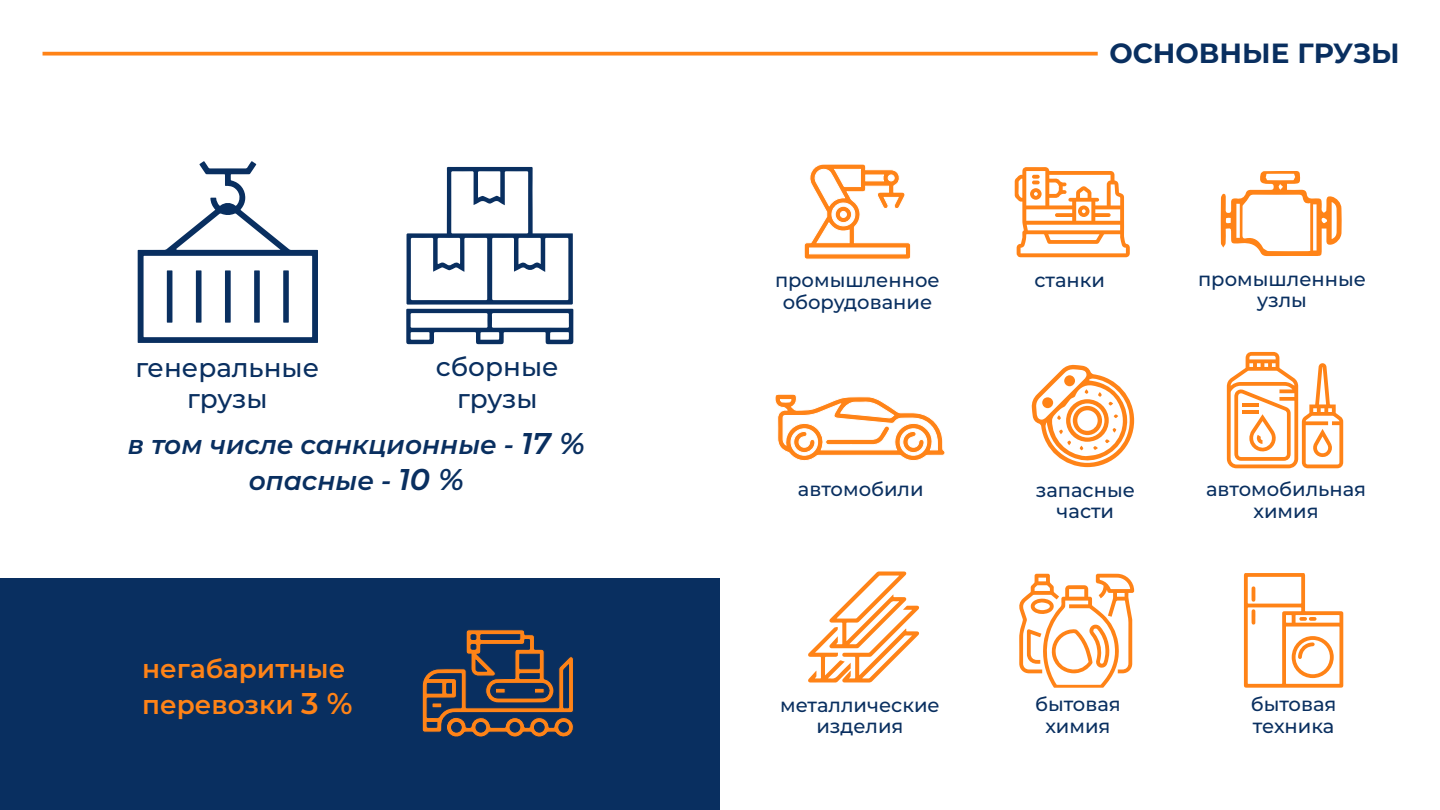
<style>
.page{position:relative;width:1440px;height:810px;background:#fff}
.page>*{position:absolute;margin:0;border:0;box-sizing:border-box;transform-origin:0 0}
.t1{font:100 27.75px "Montserrat";color:#092f60}
.t2{font:italic 600 26.25px/36px "Montserrat";color:#092f60;text-align:center}
.t3{font:100 26.25px/31.5px "Montserrat";color:#092f60;text-align:center}
.t4{font:100 26.25px/36px "Montserrat";color:#ff8317}
.t5{font:100 19.5px/21.8px "Montserrat";color:#092f60;text-align:center}
.s1{font-size:30px}
</style>
<div class="page">
<div style="left:0;top:579px;width:720px;height:231px;background:#092f60"></div>
<svg style="left:43px;top:52px;width:1055px;height:4px;fill:#ff8317"></svg>
<svg style="left:138px;top:161px;width:180px;height:182px"></svg>
<div style="left:167px;top:270px;width:5px;height:53px;background:#092f60"></div>
<div style="left:196px;top:270px;width:6px;height:53px;background:#092f60"></div>
<div style="left:225px;top:270px;width:6px;height:53px;background:#092f60"></div>
<div style="left:254px;top:270px;width:6px;height:53px;background:#092f60"></div>
<div style="left:283px;top:270px;width:6px;height:53px;background:#092f60"></div>
<svg style="left:406px;top:167px;width:167px;height:177px"></svg>
<svg style="left:1019px;top:574px;width:115px;height:114px"></svg>
<svg style="left:775px;top:394px;width:170px;height:67px"></svg>
<svg style="left:1221px;top:171px;width:121px;height:85px"></svg>
<svg style="left:1031px;top:365px;width:103px;height:102px"></svg>
<svg style="left:808px;top:571px;width:111px;height:112px"></svg>
<svg style="left:1015px;top:167px;width:115px;height:90px"></svg>
<svg style="left:1227px;top:352px;width:116px;height:116px"></svg>
<svg style="left:804px;top:164px;width:107px;height:96px"></svg>
<svg style="left:422px;top:629px;width:152px;height:108px"></svg>
<svg style="left:1244px;top:573px;width:99px;height:115px"></svg>
<h2 class="t3" style="left:135px;top:351px;width:185px">генеральные грузы</h2>
<h2 class="t3" style="left:436px;top:350px;width:124px">сборные грузы</h2>
<h2 class="t2" style="left:128px;top:426px;width:459px">в том числе санкционные - <span class="s1">17 % </span>опасные - <span class="s1">10 %</span></h2>
<h2 class="t4" style="left:142px;top:650px;width:212px">негабаритные перевозки <span class="s1">3 %</span></h2>
<h1 class="t1" style="left:1109px;top:34px;width:292px">ОСНОВНЫЕ ГРУЗЫ</h1>
<p class="t5" style="left:775px;top:269px;width:166px">промышленное оборудование</p>
<p class="t5" style="left:1035px;top:268px;width:72px">станки</p>
<p class="t5" style="left:1198px;top:267px;width:170px">промышленные узлы</p>
<p class="t5" style="left:798px;top:478px;width:127px">автомобили</p>
<p class="t5" style="left:1036px;top:478px;width:101px">запасные части</p>
<p class="t5" style="left:1206px;top:478px;width:162px">автомобильная химия</p>
<p class="t5" style="left:780px;top:693px;width:161px">металлические изделия</p>
<p class="t5" style="left:1035px;top:693px;width:87px">бытовая химия</p>
<p class="t5" style="left:1251px;top:693px;width:87px;text-align:left">бытовая техника</p>
</div>
